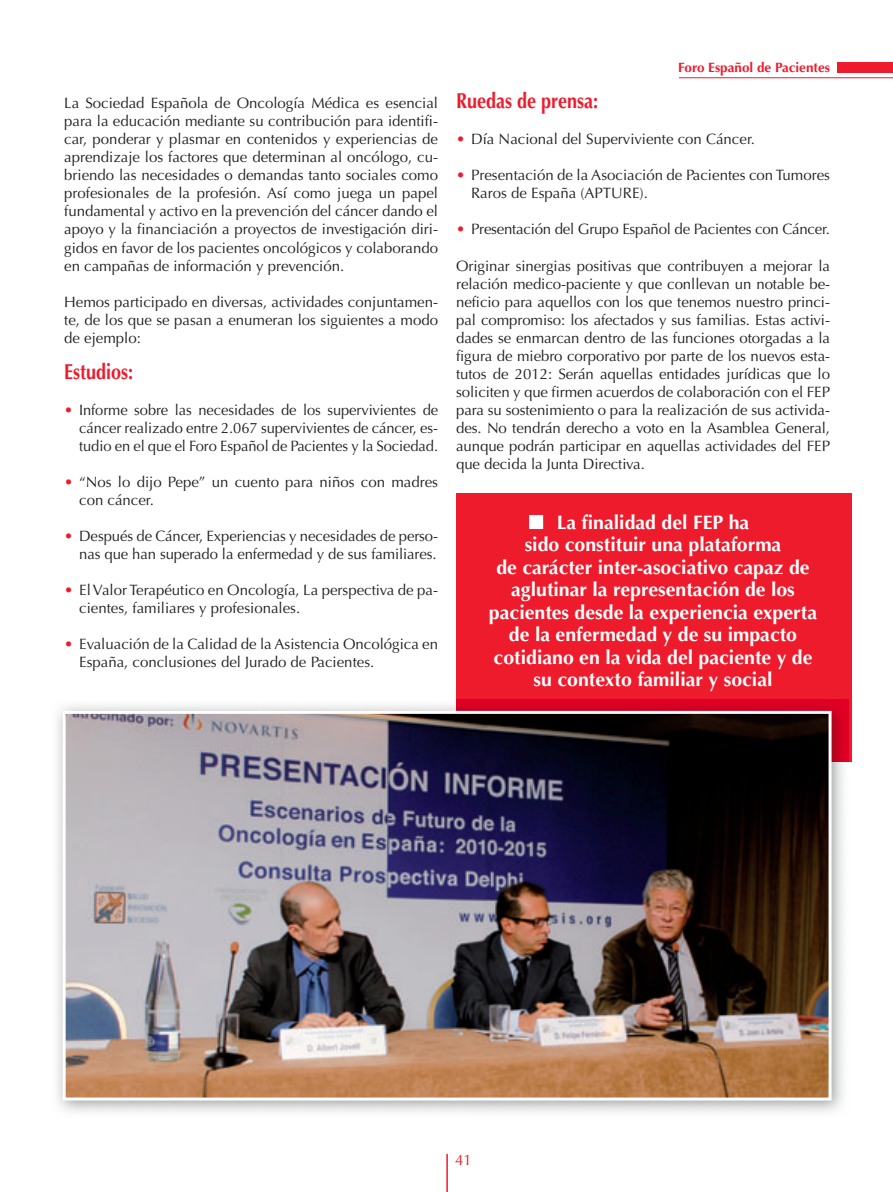
<style>
.page{position:relative;width:893px;height:1192px;background:#fff}
.page>*{position:absolute;margin:0;border:0;box-sizing:border-box;transform-origin:0 0}
.t1{font:700 21.6px "Optima LT Std";color:#ee1b2c;scale:.83 1}
.t2{font:700 19.5px/22.5px "Optima LT Std";color:#fff;text-align:center}
.t3{font:15px/18px "Optima LT Std";color:#231f20;text-align:justify}
.t4{font:15px "Optima LT Std";color:#ee1b2c}
.t5{font:700 13.5px "Optima LT Std";color:#ee1b2c}
.s1{color:#ee1b2c}
</style>
<div class="page">
<hr style="left:446px;top:1153px;width:2px;height:38px;background:#ee1b2c">
<div style="left:837px;top:62px;width:55px;height:10px;background:#ee1b2c"></div>
<hr style="left:679px;top:77px;width:213px;height:1px;background:#ee1b2c">
<div style="left:456px;top:493px;width:395px;height:268px;background:#ee1b2c"></div>
<img style="left:475px;top:761px;width:373px;height:355px">
<img style="left:456px;top:699px;width:392px;height:62px">
<img style="left:67px;top:714px;width:760px;height:382px">
<div style="left:63px;top:710px;width:768px;height:390px;border:3px solid #fff"></div>
<div style="left:529px;top:515px;width:13px;height:13px;background:#fff"></div>
<div style="left:529px;top:515px;width:14px;height:14px;border:2px solid #fff"></div>
<p class="t3" style="left:64px;top:94px;width:375px">La Sociedad Española de Oncología Médica es esencial para la educación mediante su contribución para identifi&shy;car, ponderar y plasmar en contenidos y experiencias de aprendizaje los factores que determinan al oncólogo, cu&shy;briendo las necesidades o demandas tanto sociales como profesionales de la profesión. Así como juega un papel fundamental y activo en la prevención del cáncer dando el apoyo y la financiación a proyectos de investigación diri&shy;gidos en favor de los pacientes oncológicos y colaborando en campañas de información y prevención.</p>
<p class="t3" style="left:64px;top:292px;width:375px">Hemos participado en diversas, actividades conjuntamen&shy;te, de los que se pasan a enumeran los siguientes a modo de ejemplo:</p>
<h1 class="t1" style="left:64px;top:358px;width:85px">Estudios:</h1>
<p class="t3" style="left:79px;top:400px;width:360px;text-indent:-15px"><span class="s1">•</span> Informe sobre las necesidades de los supervivientes de cáncer realizado entre 2.067 supervivientes de cáncer, es&shy;tudio en el que el Foro Español de Pacientes y la Sociedad.</p>
<p class="t3" style="left:79px;top:472px;width:360px;text-indent:-15px"><span class="s1">•</span> “Nos lo dijo Pepe” un cuento para niños con madres con cáncer.</p>
<p class="t3" style="left:64px;top:526px;width:375px;text-align:right"><span class="s1">•</span> Después de Cáncer, Experiencias y necesidades de perso&shy;nas que han superado la enfermedad y de sus familiares.</p>
<p class="t3" style="left:79px;top:580px;width:360px;text-indent:-15px"><span class="s1">•</span> El Valor Terapéutico en Oncología, La perspectiva de pa&shy;cientes, familiares y profesionales.</p>
<p class="t3" style="left:79px;top:634px;width:360px;text-indent:-15px"><span class="s1">•</span> Evaluación de la Calidad de la Asistencia Oncológica en<br>España, conclusiones del Jurado de Pacientes.</p>
<p class="t5" style="left:678px;top:60px;width:153px">Foro Español de Pacientes</p>
<h1 class="t1" style="left:456px;top:88px;width:172px">Ruedas de prensa:</h1>
<p class="t3" style="left:456px;top:130px;width:300px"><span class="s1">•</span> Día Nacional del Superviviente con Cáncer.</p>
<p class="t3" style="left:471px;top:166px;width:360px;text-indent:-15px"><span class="s1">•</span> Presentación de la Asociación de Pacientes con Tumores<br>Raros de España (APTURE).</p>
<p class="t3" style="left:456px;top:220px;width:375px"><span class="s1">•</span> Presentación del Grupo Español de Pacientes con Cáncer.</p>
<p class="t3" style="left:456px;top:256px;width:375px">Originar sinergias positivas que contribuyen a mejorar la relación medico-paciente y que conllevan un notable be&shy;neficio para aquellos con los que tenemos nuestro princi&shy;pal compromiso: los afectados y sus familias. Estas activi&shy;dades se enmarcan dentro de las funciones otorgadas a la figura de miebro corporativo por parte de los nuevos esta&shy;tutos de 2012: Serán aquellas entidades jurídicas que lo soliciten y que firmen acuerdos de colaboración con el FEP para su sostenimiento o para la realización de sus activida&shy;des. No tendrán derecho a voto en la Asamblea General, aunque podrán participar en aquellas actividades del FEP que decida la Junta Directiva.</p>
<p class="t2" style="left:489px;top:511px;width:329px">La finalidad del FEP ha<br>sido constituir una plataforma<br>de carácter inter-asociativo capaz de aglutinar la representación de los pacientes desde la experiencia experta de la enfermedad y de su impacto cotidiano en la vida del paciente y de su contexto familiar y social</p>
<p class="t4" style="left:455px;top:1150px;width:18px">41</p>
</div>
